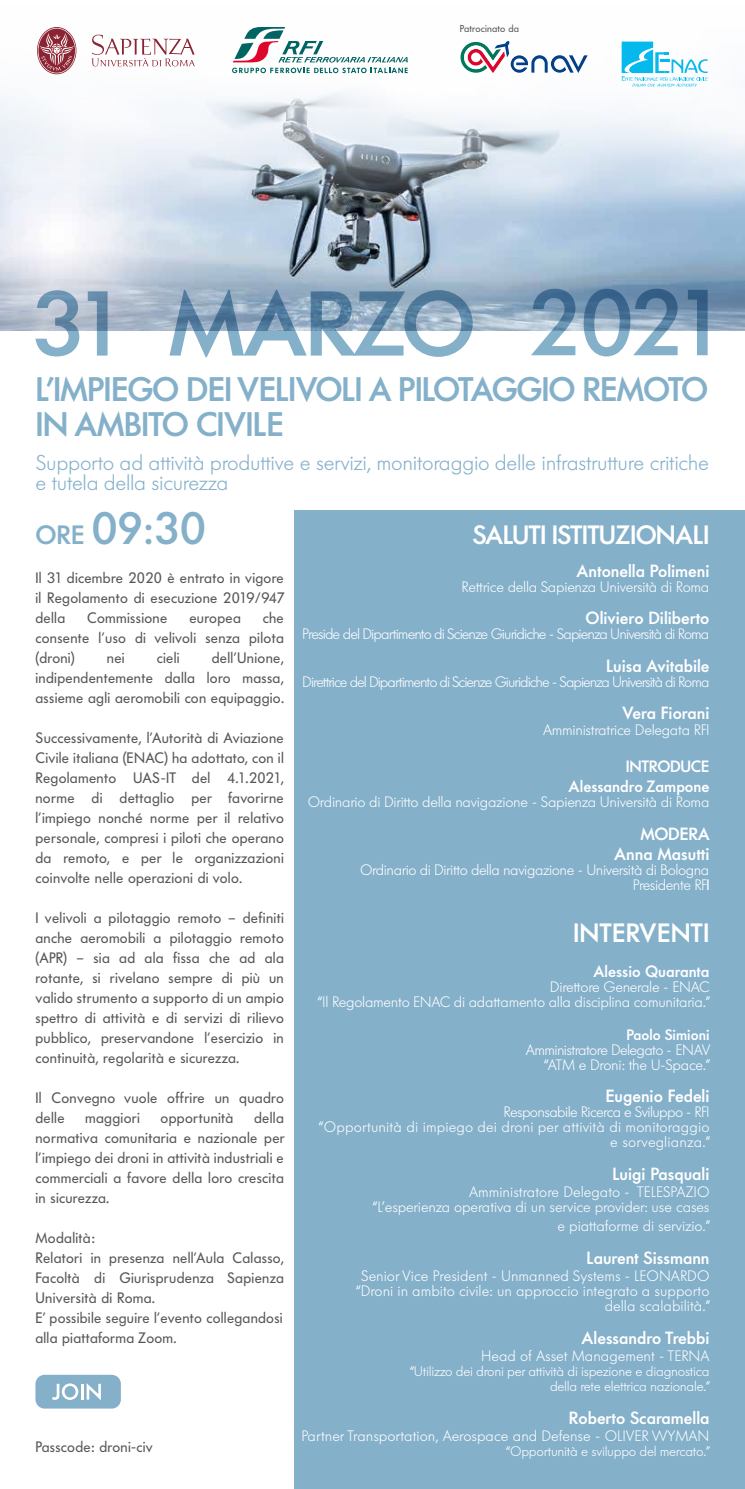
<style>
.page{position:relative;width:745px;height:1489px;background:#fff}
.page>*{position:absolute;margin:0;border:0;box-sizing:border-box;transform-origin:0 0}
.t1{font:500 45px "Futura Serie BQ";color:#84b0ca}
.t2{font:500 33.75px/35px "Futura Serie BQ";letter-spacing:-.035em;color:#84b0ca}
.t3{font:500 26.25px "Futura Serie BQ";letter-spacing:-.035em;color:#fff}
.t4{font:500 26.25px "Futura Serie BQ";color:#fff}
.t5{font:300 21.25px/20px "Futura Serie BQ";letter-spacing:-.015em;color:#84b0ca}
.t6{font:500 17.5px/20px "Futura Serie BQ";color:#fff;text-align:right}
.t7{font:500 16.25px/20px "Futura Serie BQ";color:#fff;text-align:right}
.t8{font:15px/20px "Futura Serie BQ";letter-spacing:.02em;color:#575756;text-align:justify}
.t9{font:300 15px/15px "Futura Serie BQ";letter-spacing:-.02em;color:#fff;text-align:right}
.t10{font:300 15px/15px "Futura Serie BQ";color:#fff;text-align:right}
.t11{font:300 15px/15px "Futura Serie BQ";letter-spacing:.01em;color:#fff;text-align:right}
.t12{font:300 15px "Futura Serie BQ";letter-spacing:-.065em;color:#fff}
.t13{font:300 15px "Futura Serie BQ";letter-spacing:-.06em;color:#fff}
.t14{font:300 15px/15px "Futura Serie BQ";letter-spacing:-.04em;color:#fff;text-align:right}
.t15{font:500 15px "Futura Serie BQ";color:#fff}
.t16{font:300 13.75px/15px "Futura Serie BQ";letter-spacing:-.02em;color:#fff;text-align:right}
.t17{font:10px "Futura Serie BQ";letter-spacing:.02em;color:#575756}
.s1{font-size:26.25px}
.s2{font-weight:400}
</style>
<div class="page">
<img style="left:0;top:209px;width:744px;height:44px">
<svg style="left:0;top:27px;width:744px;height:182px"></svg>
<svg style="left:0;top:253px;width:744px;height:94px;background:#adbecf"></svg>
<div style="left:294px;top:511px;width:450px;height:977px;background:#84b0ca"></div>
<svg style="left:35px;top:290px;width:44px;height:66px"></svg>
<svg style="left:88px;top:291px;width:19px;height:64px"></svg>
<svg style="left:169px;top:290px;width:303px;height:67px"></svg>
<svg style="left:530px;top:289px;width:45px;height:66px"></svg>
<svg style="left:583px;top:289px;width:94px;height:67px"></svg>
<svg style="left:687px;top:290px;width:20px;height:65px"></svg>
<div style="left:35px;top:1374px;width:86px;height:34px;background:#84b0ca;border-radius:9px"></div>
<svg style="left:37px;top:27px;width:39px;height:47px"></svg>
<svg style="left:91px;top:35px;width:103px;height:32px"></svg>
<svg style="left:38px;top:28px;width:38px;height:45px"></svg>
<svg style="left:232px;top:27px;width:175px;height:46px"></svg>
<svg style="left:621px;top:42px;width:86px;height:45px"></svg>
<svg style="left:460px;top:41px;width:127px;height:32px"></svg>
<svg style="left:52px;top:1383px;width:49px;height:16px"></svg>
<p class="t17" style="left:459px;top:22px;width:61px">Patrocinato da</p>
<h2 class="t2" style="left:35px;top:372px;width:674px">L’IMPIEGO DEI VELIVOLI A PILOTAGGIO REMOTO<br>IN AMBITO CIVILE</h2>
<h3 class="t5" style="left:35px;top:452px;width:674px">Supporto ad attività produttive e servizi, monitoraggio delle infrastrutture critiche e tutela della sicurezza</h3>
<h1 class="t1" style="left:35px;top:502px;width:172px"><span class="s1">ORE</span> 09:30</h1>
<p class="t8" style="left:35px;top:567px;width:251px">Il 31 dicembre 2020 è entrato in vigore il Regolamento di esecuzione 2019/947 della</p>
<p class="t8" style="left:35px;top:607px;width:250px;text-indent:227px">che consente l’uso di velivoli senza pilota (droni)</p>
<p class="t8" style="left:87px;top:607px;width:82px">Commissione</p>
<p class="t8" style="left:189px;top:607px;width:53px">europea</p>
<p class="t8" style="left:35px;top:647px;width:250px;text-indent:176px">dell’Unione, indipendentemente dalla loro massa, assieme agli aeromobili con equipaggio.</p>
<p class="t8" style="left:35px;top:727px;width:250px">Successivamente, l’Autorità di Aviazione Civile italiana (ENAC) ha adottato, con il Regolamento UAS-IT del 4.1.2021, norme di dettaglio per favorirne l’impiego nonché norme per il relativo personale, compresi i piloti che operano da remoto, e per le organizzazioni coinvolte nelle operazioni di volo.</p>
<p class="t8" style="left:35px;top:907px;width:250px">I velivoli a pilotaggio remoto – definiti anche aeromobili a pilotaggio remoto (APR) – sia ad ala fissa che ad ala rotante, si rivelano sempre di più un valido strumento a supporto di un ampio spettro di attività e di servizi di rilievo pubblico, preservandone l’esercizio in continuità, regolarità e sicurezza.</p>
<p class="t8" style="left:35px;top:1087px;width:250px">Il Convegno vuole offrire un quadro delle</p>
<p class="t8" style="left:107px;top:647px;width:19px">nei</p>
<p class="t8" style="left:157px;top:647px;width:24px">cieli</p>
<p class="t8" style="left:35px;top:1107px;width:251px;text-indent:218px">della normativa comunitaria e nazionale per l’impiego dei droni in attività industriali e commerciali a favore della loro crescita in sicurezza.</p>
<p class="t8" style="left:35px;top:1227px;width:250px;text-align:left">Modalità:<br>Relatori in presenza nell’Aula Calasso,<br>Facoltà di Giurisprudenza Sapienza<br>Università di Roma.<br>E’ possibile seguire l’evento collegandosi alla piattaforma Zoom.</p>
<p class="t8" style="left:85px;top:1107px;width:56px">maggiori</p>
<p class="t8" style="left:160px;top:1107px;width:74px">opportunità</p>
<p class="t8" style="left:35px;top:1436px;width:119px">Passcode: droni-civ</p>
<h3 class="t3" style="left:472px;top:520px;width:238px">SALUTI ISTITUZIONALI</h3>
<p class="t6" style="left:575px;top:561px;width:135px">Antonella Polimeni</p>
<p class="t9" style="left:461px;top:579px;width:249px">Rettrice della Sapienza Università di Roma</p>
<p class="t6" style="left:585px;top:608px;width:125px">Oliviero Diliberto</p>
<p class="t13" style="left:302px;top:625px;width:408px">Preside del Dipartimento di Scienze Giuridiche - Sapienza Università di Roma</p>
<p class="t6" style="left:606px;top:656px;width:105px">Luisa Avitabile</p>
<p class="t12" style="left:302px;top:673px;width:408px">Direttrice del Dipartimento di Scienze Giuridiche - Sapienza Università di Roma</p>
<p class="t6" style="left:621px;top:703px;width:89px">Vera Fiorani</p>
<p class="t9" style="left:542px;top:722px;width:168px">Amministratrice Delegata RFI</p>
<p class="t7" style="left:568px;top:756px;width:143px">INTRODUCE<br>Alessandro Zampone</p>
<p class="t9" style="left:307px;top:794px;width:403px">Ordinario di Diritto della navigazione - Sapienza Università di Roma</p>
<p class="t6" style="left:613px;top:823px;width:98px">MODERA<br>Anna Masutti</p>
<p class="t9" style="left:360px;top:862px;width:351px">Ordinario di Diritto della navigazione - Università di Bologna<br>Presidente RF<span class="s2">I</span></p>
<h3 class="t4" style="left:572px;top:917px;width:138px">INTERVENTI</h3>
<p class="t7" style="left:592px;top:961px;width:118px">Alessio Quaranta</p>
<p class="t9" style="left:317px;top:979px;width:394px">Direttore Generale - ENAC<br>“Il Regolamento ENAC di adattamento alla disciplina comunitaria.”</p>
<p class="t15" style="left:626px;top:1025px;width:84px">Paolo Simioni</p>
<p class="t14" style="left:525px;top:1042px;width:186px">Amministratore Delegato - ENAV “ATM e Droni: the U-Space.”</p>
<p class="t6" style="left:605px;top:1086px;width:105px">Eugenio Fedeli</p>
<p class="t11" style="left:318px;top:1104px;width:393px">Responsabile Ricerca e Sviluppo - RFI<br>“Opportunità di impiego dei droni per attività di monitoraggio e sorveglianza.”</p>
<p class="t6" style="left:612px;top:1163px;width:98px">Luigi Pasquali</p>
<p class="t9" style="left:372px;top:1184px;width:338px">Amministratore Delegato - TELESPAZIO<br>“L’esperienza operativa di un service provider: use cases</p>
<p class="t9" style="left:557px;top:1218px;width:154px">e piattaforme di servizio.”</p>
<p class="t6" style="left:586px;top:1247px;width:124px">Laurent Sissmann</p>
<p class="t10" style="left:355px;top:1268px;width:356px">Senior Vice President - Unmanned Systems - LEONARDO “Droni in ambito civile: un approccio integrato a supporto della scalabilità.”</p>
<p class="t6" style="left:580px;top:1327px;width:130px">Alessandro Trebbi</p>
<p class="t10" style="left:481px;top:1348px;width:230px">Head of Asset Management - TERNA</p>
<p class="t16" style="left:409px;top:1363px;width:302px">“Utilizzo dei droni per attività di ispezione e diagnostica della rete elettrica nazionale.”</p>
<p class="t6" style="left:568px;top:1407px;width:142px">Roberto Scaramella</p>
<p class="t10" style="left:301px;top:1428px;width:409px">Partner Transportation, Aerospace and Defense - OLIVER WYMAN</p>
<p class="t16" style="left:505px;top:1443px;width:206px">“Opportunità e sviluppo del mercato.”</p>
</div>
